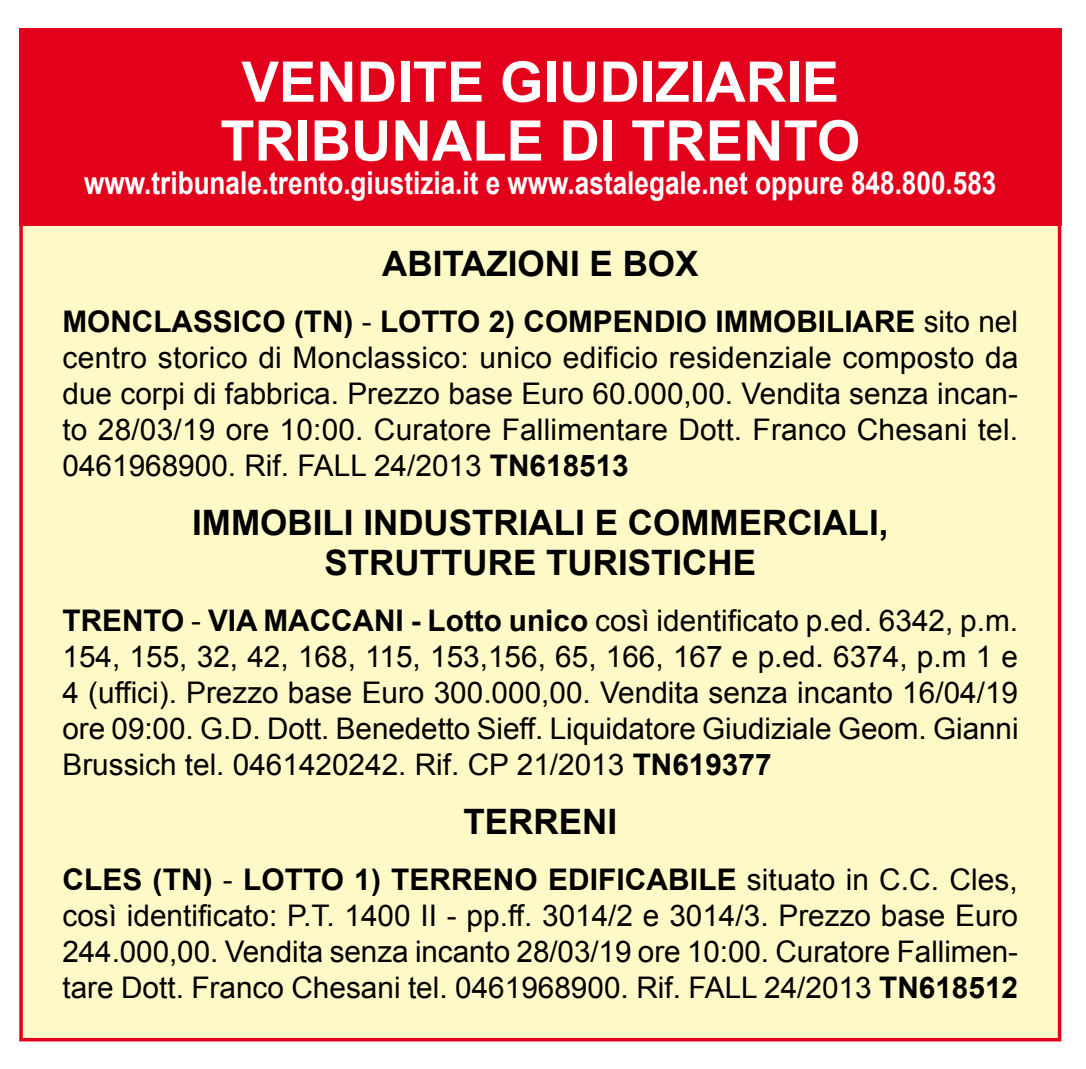
<style>
.page{position:relative;width:1086px;height:1069px;background:#fff}
.page>*{position:absolute;margin:0;border:0;box-sizing:border-box;transform-origin:0 0}
.t1{font:700 56px "Arial";color:#fff}
.t2{font:700 35px/39.6px "Arial";color:#000}
.t3{font:700 31.5px "Arial";color:#fff;scale:.83 1}
.t4{font:29.75px/36.1px "Arial";color:#000;text-align:justify}
.t5{font:700 29.75px "Arial";color:#000}
.s1{font-weight:400}
.s2{font-weight:700}
</style>
<div class="page">
<div style="left:21px;top:30px;width:1038px;height:1009px;background:#fff9c7"></div>
<div style="left:19px;top:29px;width:1042px;height:197px;background:#e2001a"></div>
<h1 class="t1" style="left:241px;top:45px;width:184px">VEN DITE</h1>
<h1 class="t1" style="left:500px;top:45px;width:311px">GIU DIZIARIE</h1>
<h1 class="t1" style="left:220px;top:103px;width:108px">TRIBUN</h1>
<h1 class="t1" style="left:432px;top:103px;width:312px">ALE DI TRENTO</h1>
<p class="t3" style="left:84px;top:161px;width:1100px">WWW.TRIBUNALE.TRENTO.GIUSTIZIA.IT E WWW.ASTALEGALE.NET OPPURE 848.800.583</p>
<p class="t2" style="left:382px;top:245px;width:318px">ABITAZIONI E BOX</p>
<p class="t5" style="left:62px;top:301px;width:357px">MONCLASSICO (TN) <span class="s1">-</span> LOTTO</p>
<p class="t4" style="left:62px;top:304px;width:957px;text-indent:426px"><span class="s2">2) COMPEN DIO IMMOBI LIARE</span> sito nel centro storico di Monclassico: unico edificio residenziale composto da due corpi di fabbrica. Prezzo base Euro 60.000,00. Vendita senza incan&shy;to 28/03/19 ore 10:00. Curatore Fallimentare Dott. Franco Chesani tel.<br>0461968900. Rif. FALL 24/2013 <span class="s2">TN 618513</span></p>
<p class="t2" style="left:192px;top:504px;width:23px">IMM</p>
<p class="t2" style="left:324px;top:504px;width:565px;text-indent:-64px">OBILI INDUSTRIALI E COMM ERCIALI,<br>STRUTTURE TURISTIC HE</p>
<p class="t5" style="left:62px;top:600px;width:61px">TRENTO</p>
<p class="t4" style="left:62px;top:602px;width:957px;text-indent:129px">- <span class="s2">VIA MACCANI - LOTTO UNICO</span> così identificato p.ed. 6342, p.m.<br>154, 155, 32, 42, 168, 115, 153,156, 65, 166, 167 e p.ed. 6374, p.m 1 e 4 (uffici). Prezzo base Euro 300.000,00. Vendita senza incanto 16/04/19 ore 09:00. G.D. Dott. Benedetto Sieff. Liquidatore Giudiziale Geom. Gianni Brussich tel. 0461420242. Rif. CP 21/2013 <span class="s2">TN619377</span></p>
<p class="t2" style="left:463px;top:803px;width:155px">TERRENI</p>
<p class="t5" style="left:62px;top:859px;width:220px">CLES (TN) <span class="s1">-</span> LOTTO</p>
<p class="t5" style="left:354px;top:859px;width:141px">1) TERRENO</p>
<p class="t4" style="left:62px;top:861px;width:957px;text-indent:485px"><span class="s2">EDIFICABI LE</span> situato in C.C. Cles, così identificato: P.T. 1400 II - pp.ff. 3014/2 e 3014/3. Prezzo base Euro 244.000,00. Vendita senza incanto 28/03/19 ore 10:00. Curatore Fallimen&shy;tare Dott. Franco Chesani tel. 0461968900. Rif. FALL 24/2013 <span class="s2">TN 618512</span></p>
</div>
